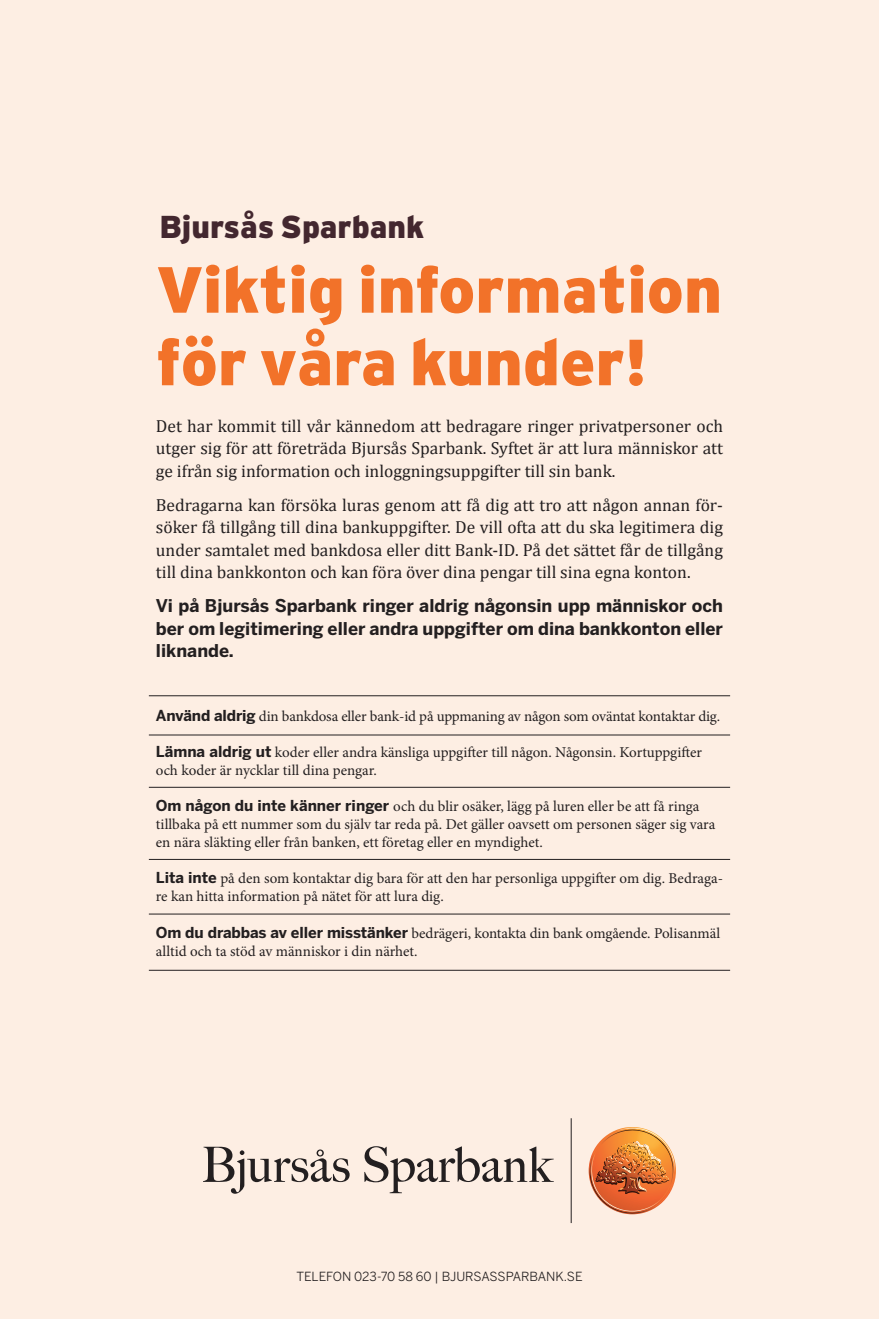
<style>
.page{position:relative;width:879px;height:1319px;background:#fff}
.page>*{position:absolute;margin:0;border:0;box-sizing:border-box;transform-origin:0 0}
.t1{font:900 65px/72.5px "Interstate";color:#f27229}
.t2{font:900 31.62px "Interstate";color:#43272f}
.t3{font:17.5px/22.5px "Cambria";color:#231f20;text-align:justify}
.t4{font:700 17.5px/22.5px "Benton Sans";color:#231f20;text-align:justify}
.t5{font:15px/18px "Minion Pro";letter-spacing:-.005em;color:#231f20}
.t6{font:12.5px "Benton Sans";color:#231f20}
.s1{font-family:"Benton Sans";font-weight:700}
</style>
<div class="page">
<div style="left:0;top:0;width:879px;height:1318px;background:#fdeee3"></div>
<hr style="left:571px;top:1118px;width:1px;height:104px;background:#231f20">
<svg style="left:203px;top:1146px;width:147px;height:47px"></svg>
<svg style="left:364px;top:1146px;width:190px;height:46px"></svg>
<img style="left:589px;top:1127px;width:86px;height:88px">
<hr style="left:149px;top:695px;width:581px;height:1px;background:#231f20">
<hr style="left:149px;top:734px;width:581px;height:1px;background:#231f20">
<hr style="left:149px;top:787px;width:581px;height:1px;background:#231f20">
<hr style="left:149px;top:859px;width:581px;height:1px;background:#231f20">
<hr style="left:149px;top:913px;width:581px;height:1px;background:#231f20">
<hr style="left:149px;top:969px;width:581px;height:1px;background:#231f20">
<p class="t2" style="left:159px;top:209px;width:266px">Bjursås Sparbank</p>
<p class="t1" style="left:156px;top:253px;width:568px">Viktig information för våra kunder!</p>
<p class="t3" style="left:156px;top:414px;width:568px">Det har kommit till vår kännedom att bedragare ringer privatpersoner och utger sig för att företräda Bjursås Sparbank. Syftet är att lura människor att ge ifrån sig information och inloggningsuppgifter till sin bank.</p>
<p class="t3" style="left:156px;top:493px;width:568px">Bedragarna kan försöka luras genom att få dig att tro att någon annan för&shy;söker få tillgång till dina bankuppgifter. De vill ofta att du ska legitimera dig under samtalet med bankdosa eller ditt Bank-ID. På det sättet får de tillgång till dina bankkonton och kan föra över dina pengar till sina egna konton.</p>
<p class="t4" style="left:156px;top:594px;width:568px">Vi på Bjursås Sparbank ringer aldrig någonsin upp människor och ber om legitimering eller andra uppgifter om dina bankkonton eller liknande.</p>
<p class="t5" style="left:156px;top:707px;width:566px"><span class="s1">Använd aldrig</span> din bankdosa eller bank-id på uppmaning av någon som oväntat kontaktar dig.</p>
<p class="t5" style="left:156px;top:743px;width:547px"><span class="s1">Lämna aldrig ut</span> koder eller andra känsliga uppgifter till någon. Någonsin. Kortuppgifter och koder är nycklar till dina pengar.</p>
<p class="t5" style="left:156px;top:797px;width:561px"><span class="s1">Om någon du inte känner ringer</span> och du blir osäker, lägg på luren eller be att få ringa tillbaka på ett nummer som du själv tar reda på. Det gäller oavsett om personen säger sig vara en nära släkting eller från banken, ett företag eller en myndighet.</p>
<p class="t5" style="left:156px;top:869px;width:568px"><span class="s1">Lita inte</span> på den som kontaktar dig bara för att den har personliga uppgifter om dig. Bedraga&shy;re kan hitta information på nätet för att lura dig.</p>
<p class="t5" style="left:156px;top:923px;width:566px"><span class="s1">Om du drabbas av eller misstänker</span> bedrägeri, kontakta din bank omgående. Polisanmäl alltid och ta stöd av människor i din närhet.</p>
<p class="t6" style="left:296px;top:1268px;width:288px">TELEFON 023-70 58 60 | BJURSASSPARBANK.SE</p>
</div>
